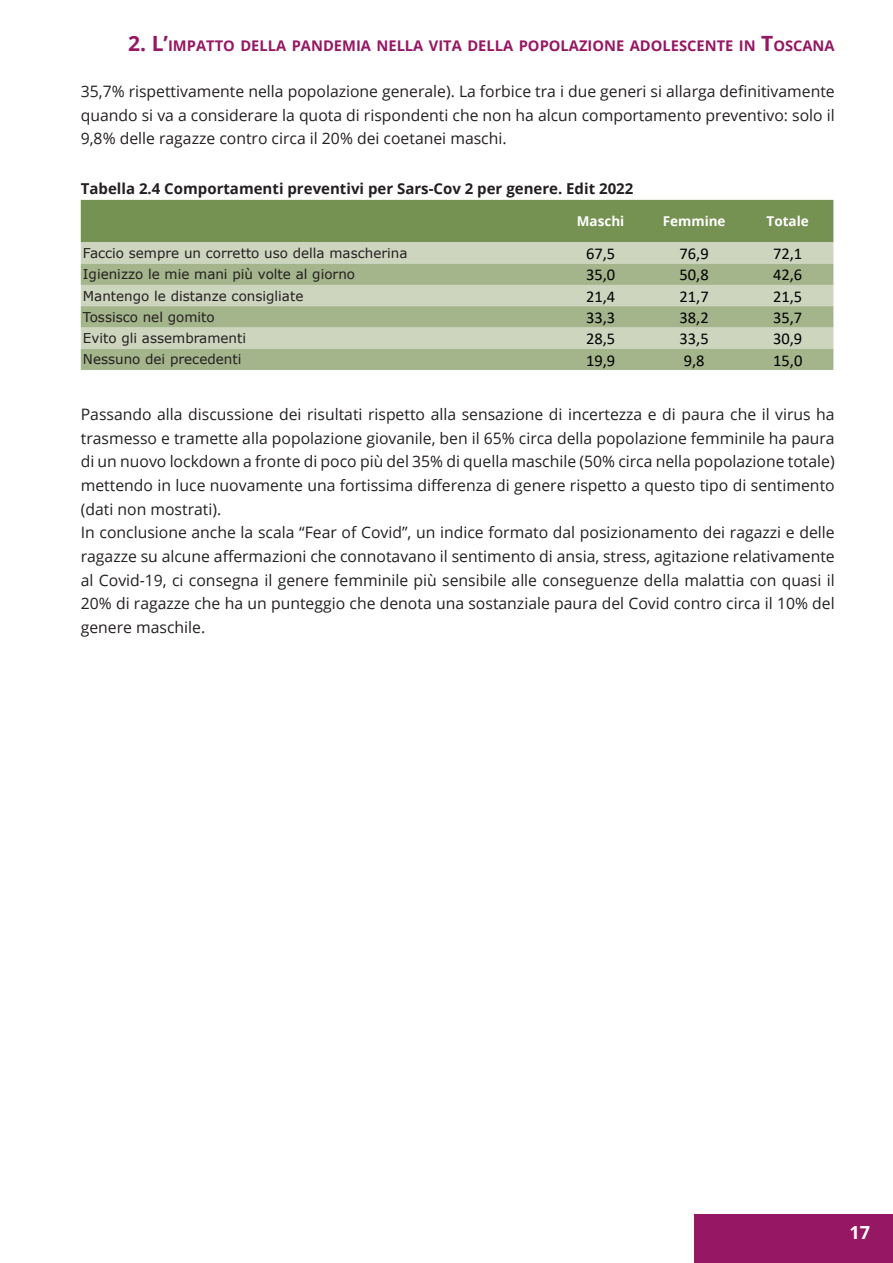
<style>
.page{position:relative;width:893px;height:1263px;background:#fff}
.page>*{position:absolute;margin:0;border:0;box-sizing:border-box;transform-origin:0 0}
.t1{font:700 18px "Open Sans";color:#fff}
.t2{font:16.5px "Calibri";color:#000001}
.t3{font:15.75px/23.7px "Open Sans";color:#231f20;text-align:justify}
.t4{font:700 15px "Open Sans";color:#231f20}
.t5{font:700 14.7px "Open Sans";color:#961763}
.t6{font:13.5px "Verdana";color:#231f20}
.t7{font:700 13.5px "Open Sans";color:#fff}
.s1{font-size:21px}
</style>
<div class="page">
<div style="left:694px;top:1214px;width:199px;height:49px;background:#961763"></div>
<div style="left:81px;top:200px;width:752px;height:42px;background:#769253"></div>
<div style="left:81px;top:242px;width:752px;height:22px;background:#cdd5bf"></div>
<svg style="left:81px;top:264px;width:752px;height:106px;background:#b4c1a0"></svg>
<p class="t5" style="left:128px;top:35px;width:708px"><span class="s1">2. L’</span>IMPATTO DELLA PANDEMIA NELLA VITA DELLA POPOLAZIONE ADOLESCENTE IN <span class="s1">T</span>OSCANA</p>
<p class="t3" style="left:81px;top:79px;width:755px">35,7% rispettivamente nella popolazione generale). La forbice tra i due generi si allarga definitivamente quando si va a considerare la quota di rispondenti che non ha alcun comportamento preventivo: solo il 9,8% delle ragazze contro circa il 20% dei coetanei maschi.</p>
<p class="t4" style="left:81px;top:178px;width:554px">Tabella 2.4 Comportamenti preventivi per Sars-Cov 2 per genere. Edit 2022</p>
<p class="t7" style="left:577px;top:212px;width:49px">Maschi</p>
<p class="t7" style="left:663px;top:212px;width:64px">Femmine</p>
<p class="t7" style="left:767px;top:212px;width:44px">Totale</p>
<p class="t6" style="left:83px;top:244px;width:326px">Faccio sempre un corretto uso della mascherina</p>
<p class="t2" style="left:586px;top:242px;width:31px">67,5</p>
<p class="t2" style="left:680px;top:242px;width:31px">76,9</p>
<p class="t2" style="left:773px;top:242px;width:31px">72,1</p>
<p class="t6" style="left:83px;top:265px;width:274px">Igienizzo le mie mani più volte al giorno</p>
<p class="t2" style="left:586px;top:264px;width:31px">35,0</p>
<p class="t2" style="left:680px;top:264px;width:31px">50,8</p>
<p class="t2" style="left:773px;top:264px;width:31px">42,6</p>
<p class="t6" style="left:83px;top:286px;width:222px">Mantengo le distanze consigliate</p>
<p class="t2" style="left:586px;top:285px;width:31px">21,4</p>
<p class="t2" style="left:680px;top:285px;width:31px">21,7</p>
<p class="t2" style="left:773px;top:285px;width:31px">21,5</p>
<p class="t6" style="left:83px;top:308px;width:133px">Tossisco nel gomito</p>
<p class="t2" style="left:586px;top:306px;width:31px">33,3</p>
<p class="t2" style="left:680px;top:306px;width:31px">38,2</p>
<p class="t2" style="left:773px;top:306px;width:31px">35,7</p>
<p class="t6" style="left:83px;top:329px;width:165px">Evito gli assembramenti</p>
<p class="t2" style="left:586px;top:327px;width:31px">28,5</p>
<p class="t2" style="left:680px;top:327px;width:31px">33,5</p>
<p class="t2" style="left:773px;top:327px;width:31px">30,9</p>
<p class="t6" style="left:83px;top:350px;width:160px">Nessuno dei precedenti</p>
<p class="t2" style="left:586px;top:349px;width:31px">19,9</p>
<p class="t2" style="left:684px;top:349px;width:22px">9,8</p>
<p class="t2" style="left:773px;top:349px;width:31px">15,0</p>
<p class="t3" style="left:81px;top:402px;width:755px;text-align:left">Passando alla discussione dei risultati rispetto alla sensazione di incertezza e di paura che il virus ha trasmesso e tramette alla popolazione giovanile, ben il 65% circa della popolazione femminile ha paura di un nuovo lockdown a fronte di poco più del 35% di quella maschile (50% circa nella popolazione totale) mettendo in luce nuovamente una fortissima differenza di genere rispetto a questo tipo di sentimento (dati non mostrati).<br>In conclusione anche la scala “Fear of Covid”, un indice formato dal posizionamento dei ragazzi e delle ragazze su alcune affermazioni che connotavano il sentimento di ansia, stress, agitazione relativamente al Covid-19, ci consegna il genere femminile più sensibile alle conseguenze della malattia con quasi il 20% di ragazze che ha un punteggio che denota una sostanziale paura del Covid contro circa il 10% del genere maschile.</p>
<p class="t1" style="left:849px;top:1220px;width:22px">17</p>
</div>
